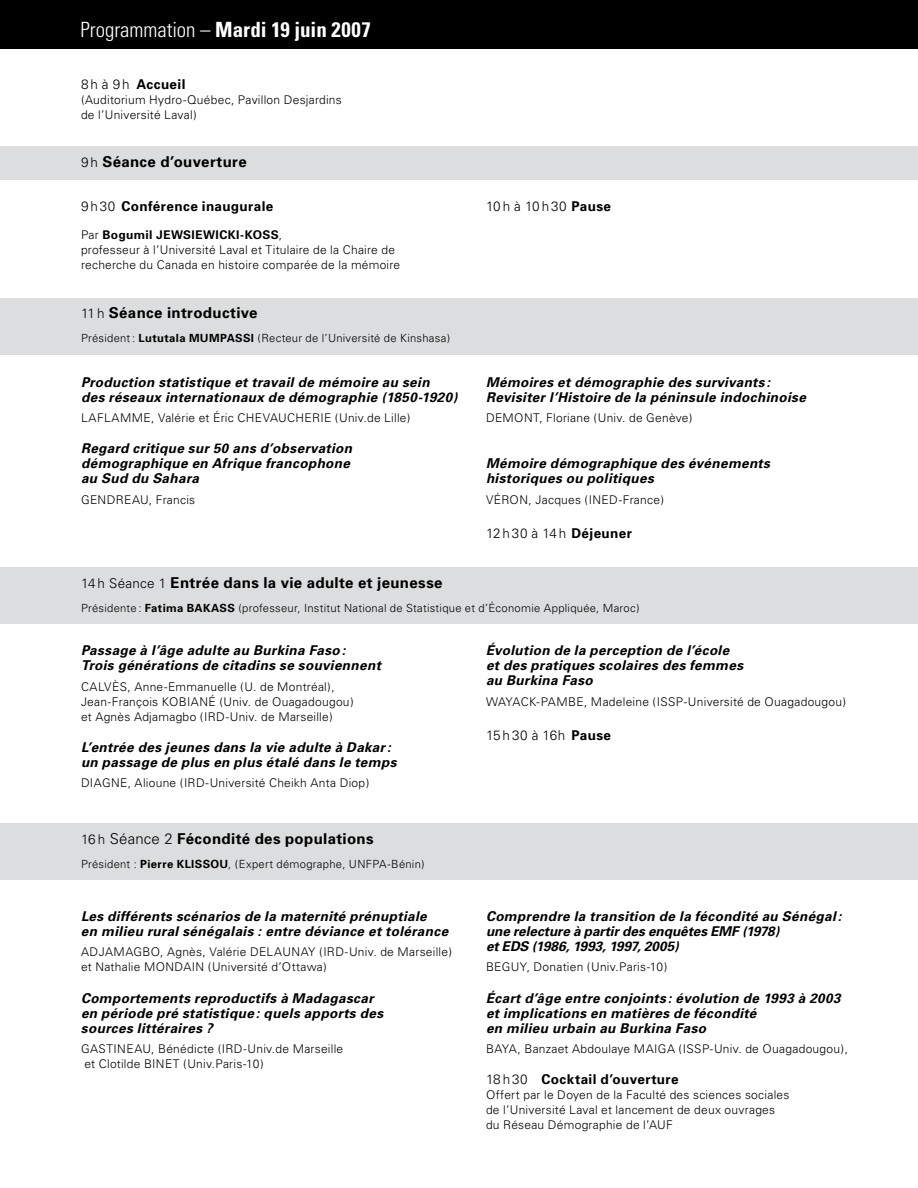
<style>
.page{position:relative;width:918px;height:1188px;background:#fff}
.page>*{position:absolute;margin:0;border:0;box-sizing:border-box;transform-origin:0 0}
.t1{font:700 condensed 21px "Univers";color:#fff}
.t2{font:700 15px "Univers";letter-spacing:.025em;color:#000}
.t3{font:italic 700 13.5px/15px "Univers";letter-spacing:.025em;color:#000}
.t4{font:italic 700 13.5px/15px "Univers";letter-spacing:.005em;color:#000}
.t5{font:700 13.5px "Univers";letter-spacing:.03em;color:#000}
.t6{font:300 13.5px "Univers";letter-spacing:-.015em;color:#000}
.t7{font:300 12px/15px "Univers";letter-spacing:.02em;color:#000}
.t8{font:700 12px "Univers";letter-spacing:.03em;color:#000}
.t9{font:300 11.25px "Univers";letter-spacing:.02em;color:#000}
.t10{font:700 11.25px "Univers";letter-spacing:.035em;color:#000}
.s1{font-weight:300}
.s2{font-weight:300;font-size:13.5px}
.s3{font-weight:700}
</style>
<div class="page">
<div style="left:0;top:0;width:918px;height:48px;background:#000"></div>
<div style="left:0;top:146px;width:918px;height:33px;background:#dcddde"></div>
<div style="left:0;top:299px;width:918px;height:56px;background:#dcddde"></div>
<div style="left:0;top:567px;width:918px;height:56px;background:#dcddde"></div>
<div style="left:0;top:823px;width:918px;height:56px;background:#dcddde"></div>
<h1 class="t1" style="left:80px;top:16px;width:292px"><span class="s1">Programmation –</span> Mardi 19 juin 2007</h1>
<p class="t5" style="left:81px;top:76px;width:106px"><span class="s1">8h à 9h</span> Accueil</p>
<p class="t7" style="left:81px;top:92px;width:262px">(Auditorium Hydro-Québec, Pavillon Desjardins de l’Université Laval)</p>
<p class="t2" style="left:81px;top:153px;width:167px"><span class="s2">9 h</span> Séance d’ouverture</p>
<p class="t5" style="left:81px;top:199px;width:194px"><span class="s1">9 h 30</span> Conférence inaugurale</p>
<p class="t8" style="left:81px;top:228px;width:142px"><span class="s1">Par</span> Bogumil Jewsiewicki</p>
<p class="t8" style="left:240px;top:228px;width:22px">-Koss</p>
<p class="t7" style="left:81px;top:228px;width:321px;text-indent:198px">,<br>professeur à l’Université Laval et Titulaire de la Chaire de recherche du Canada en histoire comparée de la mémoire</p>
<p class="t2" style="left:81px;top:304px;width:178px"><span class="s2">11 h</span> Séance introductive</p>
<p class="t9" style="left:81px;top:332px;width:371px">Président: <span class="s3">Lututala MUMPASSI</span> (Recteur de l’Université de Kinshasa)</p>
<p class="t3" style="left:81px;top:375px;width:378px">Production statistique et travail de mémoire au sein<br>des réseaux internationaux de démographie (1850-1920)</p>
<p class="t7" style="left:81px;top:410px;width:331px">LAFLAMME, Valérie et Éric CHEVAUCHERIE (Univ.de Lille)</p>
<p class="t3" style="left:81px;top:441px;width:273px">Regard critique sur 50 ans d’observation démographique en Afrique francophone au Sud du Sahara</p>
<p class="t7" style="left:81px;top:492px;width:116px">GENDREAU, Francis</p>
<p class="t6" style="left:486px;top:199px;width:127px">10 h à 10 h 30 <span class="s3">Pause</span></p>
<p class="t3" style="left:486px;top:375px;width:321px">Mémoires et démographie des survivants :<br>Revisiter l’Histoire de la péninsule indochinoise</p>
<p class="t7" style="left:486px;top:411px;width:208px">DEMONT, Floriane (Univ. de Genève)</p>
<p class="t3" style="left:486px;top:456px;width:285px">Mémoire démographique des événements historiques ou politiques</p>
<p class="t7" style="left:486px;top:492px;width:180px">VÉRON, Jacques (INED-France)</p>
<p class="t6" style="left:486px;top:525px;width:148px">12 h 30 à 14 h <span class="s3">Déjeuner</span></p>
<p class="t2" style="left:81px;top:573px;width:363px"><span class="s2">14 h Séance 1</span> Entrée dans la vie adulte et jeunesse</p>
<p class="t9" style="left:81px;top:601px;width:560px">Présidente : <span class="s3">Fatima BAKASS</span> (professeur, Institut National de Statistique et d’Économie Appliquée, Maroc)</p>
<p class="t3" style="left:81px;top:643px;width:301px">Passage à l’âge adulte au Burkina Faso:<br>Trois générations de citadins se souviennent</p>
<p class="t7" style="left:81px;top:679px;width:274px">CALVÈS, Anne-Emmanuelle (U. de Montréal),<br>Jean-François KOBIANÉ (Univ. de Ouagadougou) et Agnès Adjamagbo (IRD-Univ. de Marseille)</p>
<p class="t3" style="left:81px;top:740px;width:317px">L’entrée des jeunes dans la vie adulte à Dakar: un passage de plus en plus étalé dans le temps</p>
<p class="t7" style="left:81px;top:776px;width:290px">DIAGNE, Alioune (IRD-Université Cheikh Anta Diop)</p>
<p class="t2" style="left:81px;top:829px;width:294px"><span class="s2">16 h</span> <span class="s1">Séance 2</span> Fécondité des populations</p>
<p class="t10" style="left:81px;top:857px;width:112px"><span class="s1">Président :</span> Pierre Klissou</p>
<p class="t9" style="left:228px;top:857px;width:198px">, (Expert démographe, UNFPA-Bénin)</p>
<p class="t3" style="left:81px;top:909px;width:369px">Les différents scénarios de la maternité prénuptiale<br>en milieu rural sénégalais : entre déviance et tolérance</p>
<p class="t7" style="left:81px;top:945px;width:373px">ADJAMAGBO, Agnès, Valérie DELAUNAY (IRD-Univ. de Marseille) et Nathalie MONDAIN (Université d’Ottawa)</p>
<p class="t3" style="left:81px;top:990px;width:304px">Comportements reproductifs à Madagascar en période pré statistique : quels apports des sources littéraires ?</p>
<p class="t7" style="left:81px;top:1041px;width:264px">GASTINEAU, Bénédicte (IRD-Univ.de Marseille et Clotilde BINET (Univ.Paris-10)</p>
<p class="t3" style="left:486px;top:643px;width:259px">Évolution de la perception de l’école et des pratiques scolaires des femmes au Burkina Faso</p>
<p class="t7" style="left:486px;top:694px;width:362px">WAYACK-PAMBE, Madeleine (ISSP-Université de Ouagadougou)</p>
<p class="t6" style="left:486px;top:727px;width:127px">15 h 30 à 16h <span class="s3">Pause</span></p>
<p class="t4" style="left:486px;top:909px;width:357px">Comprendre la transition de la fécondité au Sénégal : une relecture à partir des enquêtes EMF (1978)<br>et EDS (1986, 1993, 1997, 2005)</p>
<p class="t7" style="left:486px;top:960px;width:183px">BEGUY, Donatien (Univ.Paris-10)</p>
<p class="t3" style="left:486px;top:990px;width:356px">Écart d’âge entre conjoints : évolution de 1993 à 2003 et implications en matières de fécondité<br>en milieu urbain au Burkina Faso</p>
<p class="t7" style="left:486px;top:1041px;width:364px">BAYA, Banzaet Abdoulaye MAIGA (ISSP-Univ. de Ouagadougou),</p>
<p class="t5" style="left:486px;top:1071px;width:194px"><span class="s1">18 h 30</span> Cocktail d’ouverture</p>
<p class="t7" style="left:486px;top:1087px;width:305px">Offert par le Doyen de la Faculté des sciences sociales de l’Université Laval et lancement de deux ouvrages du Réseau Démographie de l’AUF</p>
</div>
